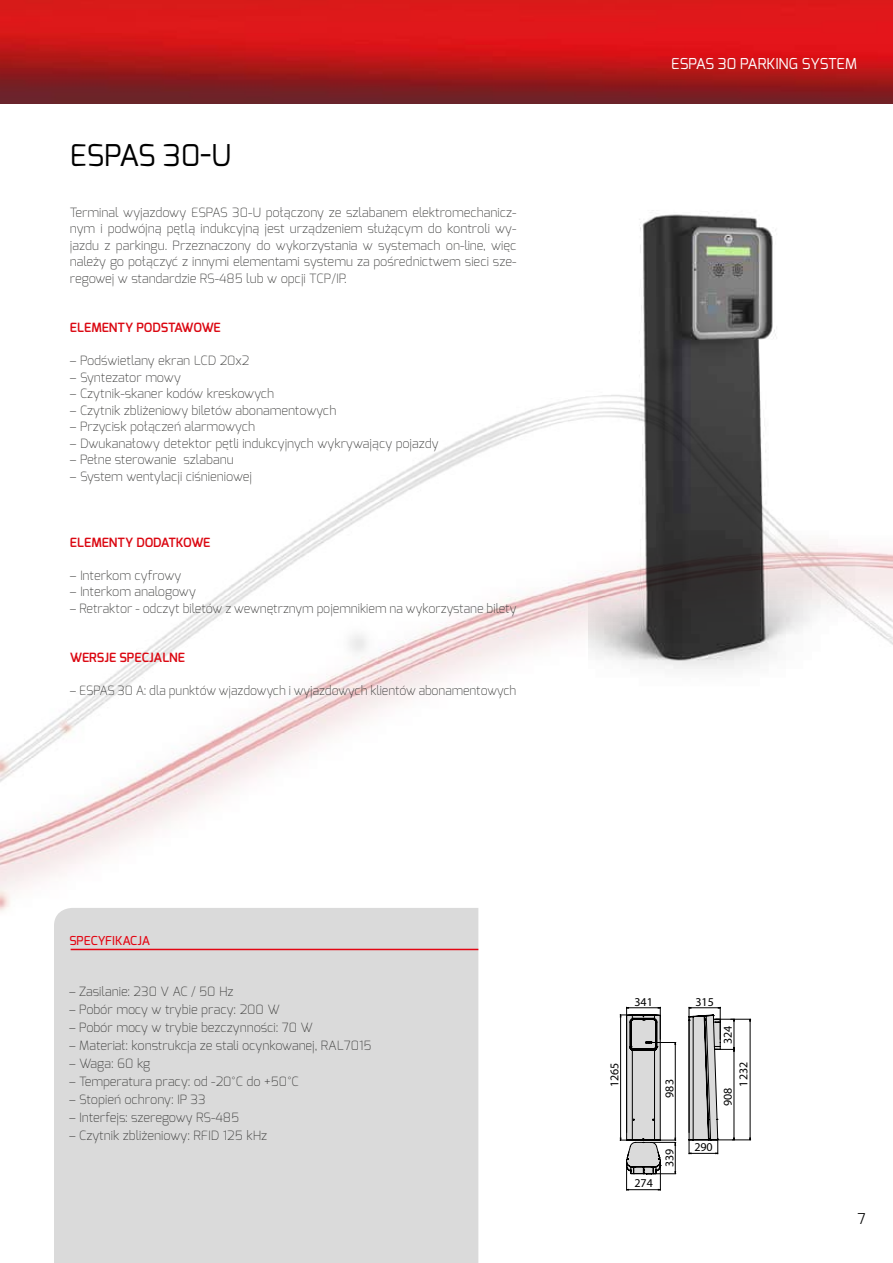
<style>
.page{position:relative;width:893px;height:1263px;background:#fff}
.page>*{position:absolute;margin:0;border:0;box-sizing:border-box;transform-origin:0 0}
.t1{font:30px "Exo";color:#000}
.t2{font:15px "Exo";color:#fff}
.t3{font:300 15px "Exo";color:#000}
.t4{font:200 12.75px/16.5px "Exo";color:#3c3c3b;text-align:justify}
.t5{font:600 12.75px "Exo";color:#db0812}
.t6{font:500 12.3px "Exo";color:#e30613}
.t7{font:12px "Myriad Pro";color:#000}
</style>
<div class="page">
<img style="left:639px;top:214px;width:137px;height:116px">
<img style="left:0;top:330px;width:893px;height:762px">
<img style="left:0;top:0;width:893px;height:103px">
<div style="left:54px;top:908px;width:424px;height:355px;background:#dadada"></div>
<hr style="left:71px;top:949px;width:407px;height:1px;background:#e30613">
<hr style="left:689px;top:1007px;width:1px;height:125px;background:#000">
<hr style="left:720px;top:1007px;width:1px;height:32px;background:#000">
<hr style="left:689px;top:1007px;width:31px;height:1px;background:#000">
<hr style="left:626px;top:1007px;width:1px;height:125px;background:#000">
<hr style="left:660px;top:1007px;width:1px;height:32px;background:#000">
<hr style="left:627px;top:1007px;width:33px;height:1px;background:#000">
<svg style="left:688px;top:1014px;width:63px;height:140px"></svg>
<svg style="left:620px;top:1014px;width:56px;height:176px"></svg>
<h1 class="t1" style="left:70px;top:136px;width:163px">ESPAS 30-U</h1>
<p class="t4" style="left:70px;top:204px;width:448px">Terminal wyjazdowy ESPAS 30-U połączony ze szlabanem elektromechanicz&shy;nym i podwójną pętlą indukcyjną jest urządzeniem służącym do kontroli wy&shy;jazdu z parkingu. Przeznaczony do wykorzystania w systemach on-line, więc należy go połączyć z innymi elementami systemu za pośrednictwem sieci sze&shy;regowej w standardzie RS-485 lub w opcji TCP/IP.</p>
<p class="t5" style="left:70px;top:320px;width:152px">ELEMENTY PODSTAWOWE</p>
<p class="t4" style="left:70px;top:352px;width:181px">– Podświetlany ekran LCD 20x2</p>
<p class="t4" style="left:70px;top:369px;width:112px">– Syntezator mowy</p>
<p class="t4" style="left:70px;top:385px;width:206px">– Czytnik-skaner kodów kreskowych</p>
<p class="t4" style="left:70px;top:402px;width:268px">– Czytnik zbliżeniowy biletów abonamentowych</p>
<p class="t4" style="left:70px;top:418px;width:187px">– Przycisk połączeń alarmowych</p>
<p class="t4" style="left:70px;top:435px;width:370px">– Dwukanałowy detektor pętli indukcyjnych wykrywający pojazdy</p>
<p class="t4" style="left:70px;top:451px;width:165px">– Pełne sterowanie szlabanu</p>
<p class="t4" style="left:70px;top:468px;width:184px">– System wentylacji ciśnieniowej</p>
<p class="t5" style="left:70px;top:534px;width:142px">ELEMENTY DODATKOWE</p>
<p class="t4" style="left:70px;top:567px;width:113px">– Interkom cyfrowy</p>
<p class="t4" style="left:70px;top:583px;width:127px">– Interkom analogowy</p>
<p class="t4" style="left:70px;top:600px;width:448px">– Retraktor - odczyt biletów z wewnętrznym pojemnikiem na wykorzystane bilety</p>
<p class="t5" style="left:70px;top:650px;width:117px">WERSJE SPECJALNE</p>
<p class="t4" style="left:70px;top:682px;width:448px">– ESPAS 30 A: dla punktów wjazdowych i wyjazdowych klientów abonamentowych</p>
<p class="t2" style="left:671px;top:54px;width:187px">ESPAS 30 PARKING SYSTEM</p>
<p class="t6" style="left:69px;top:933px;width:82px">SPECYFIKACJA</p>
<p class="t4" style="left:69px;top:983px;width:166px">– Zasilanie: 230 V AC / 50 Hz</p>
<p class="t4" style="left:69px;top:1001px;width:212px">– Pobór mocy w trybie pracy: 200 W</p>
<p class="t4" style="left:69px;top:1019px;width:245px">– Pobór mocy w trybie bezczynności: 70 W</p>
<p class="t4" style="left:69px;top:1037px;width:304px">– Materiał: konstrukcja ze stali ocynkowanej, RAL7015</p>
<p class="t4" style="left:69px;top:1055px;width:83px">– Waga: 60 kg</p>
<p class="t4" style="left:69px;top:1073px;width:231px">– Temperatura pracy: od -20°C do +50°C</p>
<p class="t4" style="left:69px;top:1091px;width:138px">– Stopień ochrony: IP 33</p>
<p class="t4" style="left:69px;top:1109px;width:172px">– Interfejs: szeregowy RS-485</p>
<p class="t4" style="left:69px;top:1127px;width:199px">– Czytnik zbliżeniowy: RFID 125 kHz</p>
<p class="t7" style="left:634px;top:994px;width:20px">341</p>
<p class="t7" style="left:607px;top:1087px;width:26px;rotate:-90deg">1265</p>
<p class="t7" style="left:662px;top:1098px;width:20px;rotate:-90deg">983</p>
<p class="t7" style="left:634px;top:1175px;width:20px">274</p>
<p class="t7" style="left:662px;top:1167px;width:20px;rotate:-90deg">339</p>
<p class="t7" style="left:695px;top:994px;width:20px">315</p>
<p class="t7" style="left:720px;top:1044px;width:20px;rotate:-90deg">324</p>
<p class="t7" style="left:736px;top:1087px;width:26px;rotate:-90deg">1232</p>
<p class="t7" style="left:720px;top:1106px;width:20px;rotate:-90deg">908</p>
<p class="t7" style="left:694px;top:1140px;width:20px">290</p>
<p class="t3" style="left:858px;top:1209px;width:10px">7</p>
</div>
